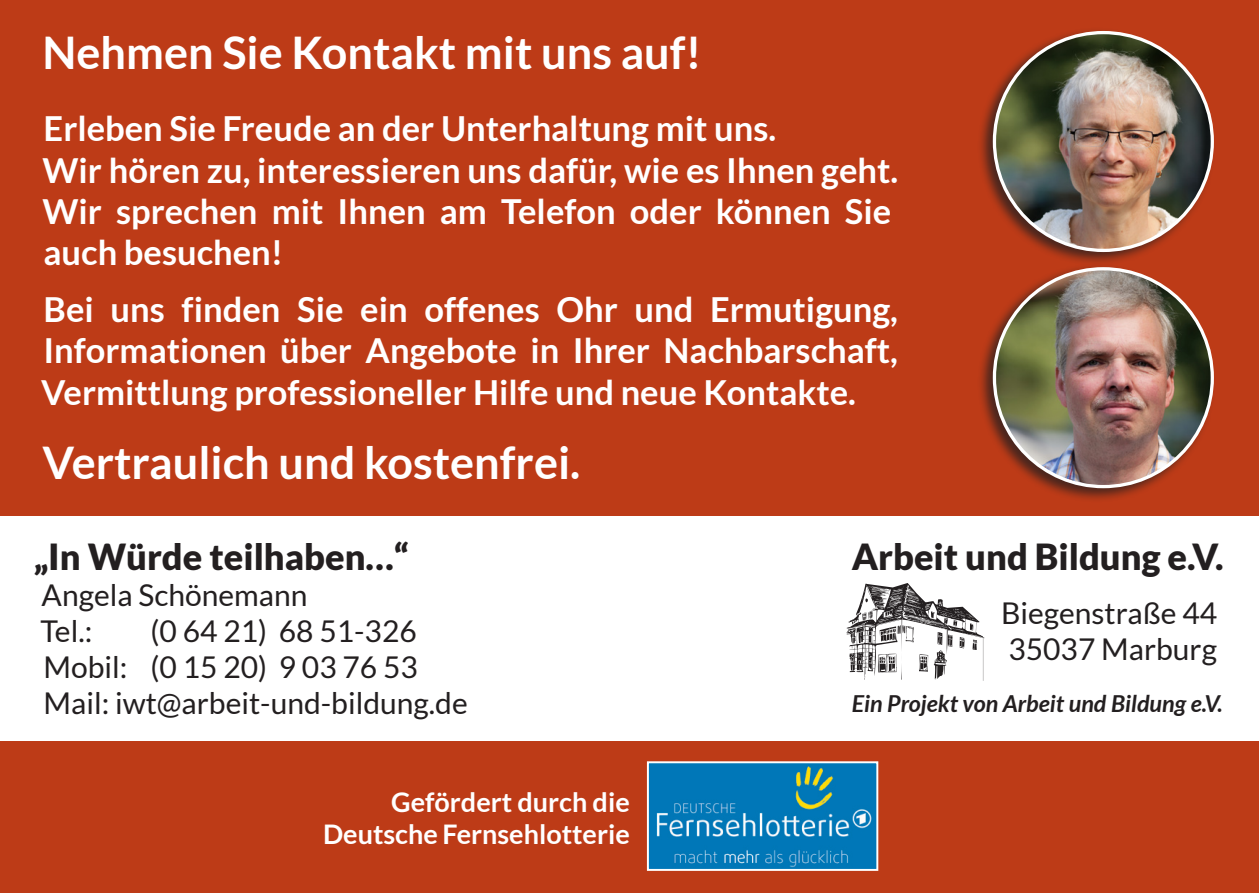
<style>
.page{position:relative;width:1259px;height:893px;background:#fff}
.page>*{position:absolute;margin:0;border:0;box-sizing:border-box;transform-origin:0 0}
.t1{font:700 45px "Lato";color:#fff}
.t2{font:900 36px "Lato";color:#231f20}
.t3{font:700 34.5px/41.4px "Lato";color:#fff}
.t4{font:30px "Lato";color:#231f20}
.t5{font:700 27px "Lato";color:#fff}
.t6{font:italic 700 23.4px "Lato";color:#231f20}
</style>
<div class="page">
<div style="left:0;top:0;width:1259px;height:515px;background:#bd3b17"></div>
<div style="left:0;top:742px;width:1259px;height:151px;background:#bd3b17"></div>
<div style="left:976px;top:27px;width:240px;height:239px;background:#231f20;opacity:.75"></div>
<img style="left:994px;top:33px;width:218px;height:217px;border-radius:109px">
<div style="left:976px;top:263px;width:240px;height:240px;background:#231f20;opacity:.75"></div>
<img style="left:994px;top:269px;width:218px;height:218px;border-radius:109px">
<img style="left:650px;top:764px;width:225px;height:104px">
<div style="left:647px;top:761px;width:231px;height:110px;border:2px solid #fff"></div>
<svg style="left:846px;top:583px;width:138px;height:98px"></svg>
<p class="t1" style="left:43px;top:27px;width:661px">Nehmen Sie Kontakt mit uns auf!</p>
<p class="t3" style="left:44px;top:107px;width:734px">Erleben Sie Freude an der Unterhaltung mit uns.</p>
<p class="t3" style="left:43px;top:149px;width:857px">Wir hören zu, interessieren uns dafür, wie es Ihnen geht.<br>Wir sprechen mit Ihnen am Telefon oder können Sie auch besuchen!</p>
<p class="t3" style="left:41px;top:288px;width:858px;text-align:justify">Bei uns finden Sie ein offenes Ohr und Ermutigung, Informationen über Angebote in Ihrer Nachbarschaft, Vermittlung professioneller Hilfe und neue Kontakte.</p>
<p class="t1" style="left:43px;top:436px;width:539px">Vertraulich und kostenfrei.</p>
<p class="t2" style="left:33px;top:536px;width:377px">„In Würde teilhaben…“</p>
<p class="t4" style="left:42px;top:578px;width:267px">Angela Schönemann</p>
<p class="t4" style="left:40px;top:614px;width:53px">Tel.:</p>
<p class="t4" style="left:151px;top:614px;width:268px">(0 64 21) 68 51-326</p>
<p class="t4" style="left:44px;top:650px;width:376px">Mobil: (0 15 20) 9 03 76 53</p>
<p class="t4" style="left:44px;top:686px;width:426px">Mail: iwt@arbeit-und-bildung.de</p>
<p class="t5" style="left:391px;top:787px;width:240px">Gefördert durch die</p>
<p class="t5" style="left:323px;top:819px;width:308px">Deutsche Fernsehlotterie</p>
<p class="t2" style="left:851px;top:536px;width:373px">Arbeit und Bildung e.V.</p>
<p class="t4" style="left:1001px;top:596px;width:218px">Biegenstraße 44</p>
<p class="t4" style="left:1008px;top:632px;width:210px">35037 Marburg</p>
<p class="t6" style="left:852px;top:690px;width:372px">Ein Projekt von Arbeit und Bildung e.V.</p>
</div>
